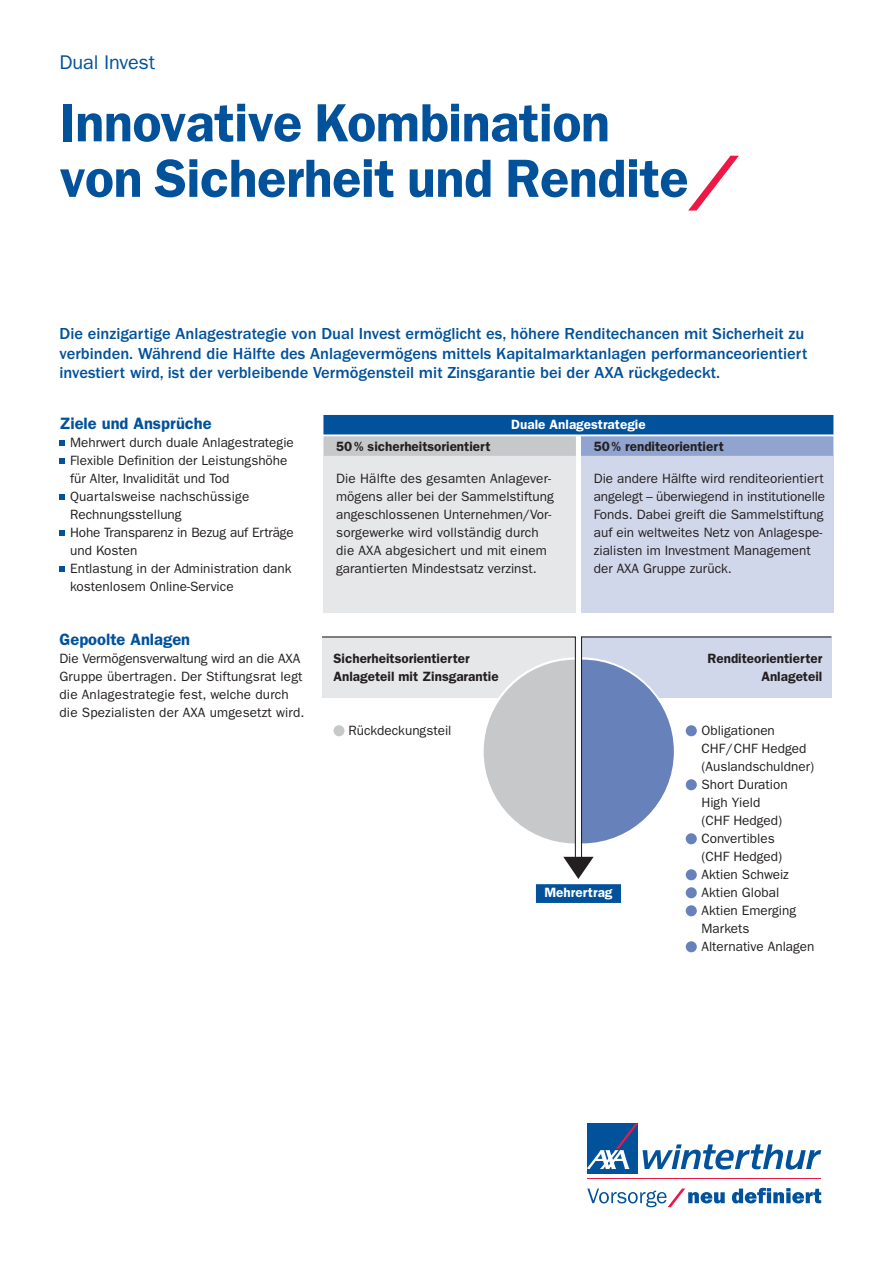
<style>
.page{position:relative;width:893px;height:1263px;background:#fff}
.page>*{position:absolute;margin:0;border:0;box-sizing:border-box;transform-origin:0 0}
.t1{font:600 54px/55.5px "ITC Franklin Gothic Std";letter-spacing:-.01em;color:#01519b}
.t2{font:19.8px "ITC Franklin Gothic Std";letter-spacing:-.005em;color:#01519b}
.t3{font:500 16.5px/19.5px "ITC Franklin Gothic Std";color:#01519b}
.t4{font:600 16.5px "ITC Franklin Gothic Std";color:#01519b}
.t5{font:13.5px/18px "ITC Franklin Gothic Std";color:#231f20}
.t6{font:600 13.5px/18px "ITC Franklin Gothic Std";color:#231f20}
.t7{font:600 13.5px "ITC Franklin Gothic Std";color:#fff}
.s1{font-family:"AXA Switch";font-weight:400;color:#ed1845}
</style>
<div class="page">
<div style="left:587px;top:1123px;width:51px;height:51px;background:#01519b"></div>
<hr style="left:587px;top:1178px;width:234px;height:1px;background:#ed1845">
<svg style="left:587px;top:1123px;width:234px;height:46px"></svg>
<svg style="left:732px;top:1188px;width:89px;height:15px"></svg>
<svg style="left:587px;top:1188px;width:138px;height:19px"></svg>
<svg style="left:60px;top:440px;width:5px;height:6px"></svg>
<svg style="left:60px;top:458px;width:5px;height:6px"></svg>
<svg style="left:60px;top:494px;width:5px;height:6px"></svg>
<svg style="left:60px;top:530px;width:5px;height:6px"></svg>
<svg style="left:60px;top:566px;width:5px;height:6px"></svg>
<div style="left:581px;top:455px;width:252px;height:158px;background:#d1d7ea"></div>
<div style="left:323px;top:455px;width:253px;height:158px;background:#e6e7e9"></div>
<div style="left:323px;top:436px;width:253px;height:20px;background:#c7c8ca"></div>
<div style="left:581px;top:436px;width:252px;height:20px;background:#91a3cf"></div>
<div style="left:323px;top:415px;width:510px;height:19px;background:#01519b"></div>
<svg style="left:564px;top:857px;width:29px;height:22px"></svg>
<div style="left:686px;top:869px;width:11px;height:11px;background:#6781bb;border-radius:50%"></div>
<div style="left:686px;top:887px;width:11px;height:11px;background:#6781bb;border-radius:50%"></div>
<div style="left:686px;top:905px;width:11px;height:11px;background:#6781bb;border-radius:50%"></div>
<div style="left:686px;top:941px;width:11px;height:11px;background:#6781bb;border-radius:50%"></div>
<div style="left:536px;top:884px;width:85px;height:19px;background:#01519b"></div>
<svg style="left:322px;top:636px;width:254px;height:222px"></svg>
<svg style="left:580px;top:636px;width:252px;height:222px"></svg>
<h2 class="t2" style="left:60px;top:51px;width:97px">Dual Invest</h2>
<h1 class="t1" style="left:60px;top:95px;width:681px">Innovative Kombination<br>von Sicherheit und Rendite<span class="s1">/</span></h1>
<p class="t3" style="left:60px;top:324px;width:749px">Die einzigartige Anlagestrategie von Dual Invest ermöglicht es, höhere Renditechancen mit Sicherheit zu verbinden. Während die Hälfte des Anlagevermögens mittels Kapitalmarktanlagen performanceorientiert investiert wird, ist der verbleibende Vermögensteil mit Zinsgarantie bei der AXA rückgedeckt.</p>
<p class="t4" style="left:60px;top:414px;width:154px">Ziele und Ansprüche</p>
<p class="t5" style="left:70px;top:434px;width:225px">Mehrwert durch duale Anlagestrategie<br>Flexible Definition der Leistungshöhe für Alter, Invalidität und Tod<br>Quartalsweise nachschüssige<br>Rechnungsstellung<br>Hohe Transparenz in Bezug auf Erträge und Kosten<br>Entlastung in der Administration dank kostenlosem Online-Service</p>
<p class="t7" style="left:511px;top:417px;width:136px">Duale Anlagestrategie</p>
<p class="t6" style="left:336px;top:437px;width:156px">50% sicherheitsorientiert</p>
<p class="t5" style="left:336px;top:470px;width:219px">Die Hälfte des gesamten Anlagever&shy;mögens aller bei der Sammelstiftung angeschlossenen Unternehmen/Vor&shy;sorgewerke wird vollständig durch die AXA abgesichert und mit einem garantierten Mindestsatz verzinst.</p>
<p class="t6" style="left:594px;top:437px;width:132px">50% renditeorientiert</p>
<p class="t5" style="left:594px;top:470px;width:233px">Die andere Hälfte wird renditeorientiert angelegt – überwiegend in institutionelle Fonds. Dabei greift die Sammelstiftung auf ein weltweites Netz von Anlagespe&shy;zialisten im Investment Management der AXA Gruppe zurück.</p>
<p class="t4" style="left:60px;top:630px;width:132px">Gepoolte Anlagen</p>
<p class="t5" style="left:60px;top:650px;width:247px">Die Vermögensverwaltung wird an die AXA Gruppe übertragen. Der Stiftungsrat legt die Anlagestrategie fest, welche durch die Spezialisten der AXA umgesetzt wird.</p>
<p class="t6" style="left:333px;top:650px;width:167px">Sicherheitsorientierter<br>Anlageteil mit Zinsgarantie</p>
<p class="t5" style="left:348px;top:722px;width:105px">Rückdeckungsteil</p>
<p class="t7" style="left:544px;top:885px;width:70px">Mehrertrag</p>
<p class="t6" style="left:707px;top:650px;width:116px;text-align:right">Renditeorientierter<br>Anlageteil</p>
<p class="t5" style="left:701px;top:722px;width:115px">Obligationen<br>CHF/CHF Hedged (Auslandschuldner)<br>Short Duration<br>High Yield<br>(CHF Hedged)<br>Convertibles<br>(CHF Hedged)<br>Aktien Schweiz<br>Aktien Global<br>Aktien Emerging<br>Markets<br>Alternative Anlagen</p>
</div>
